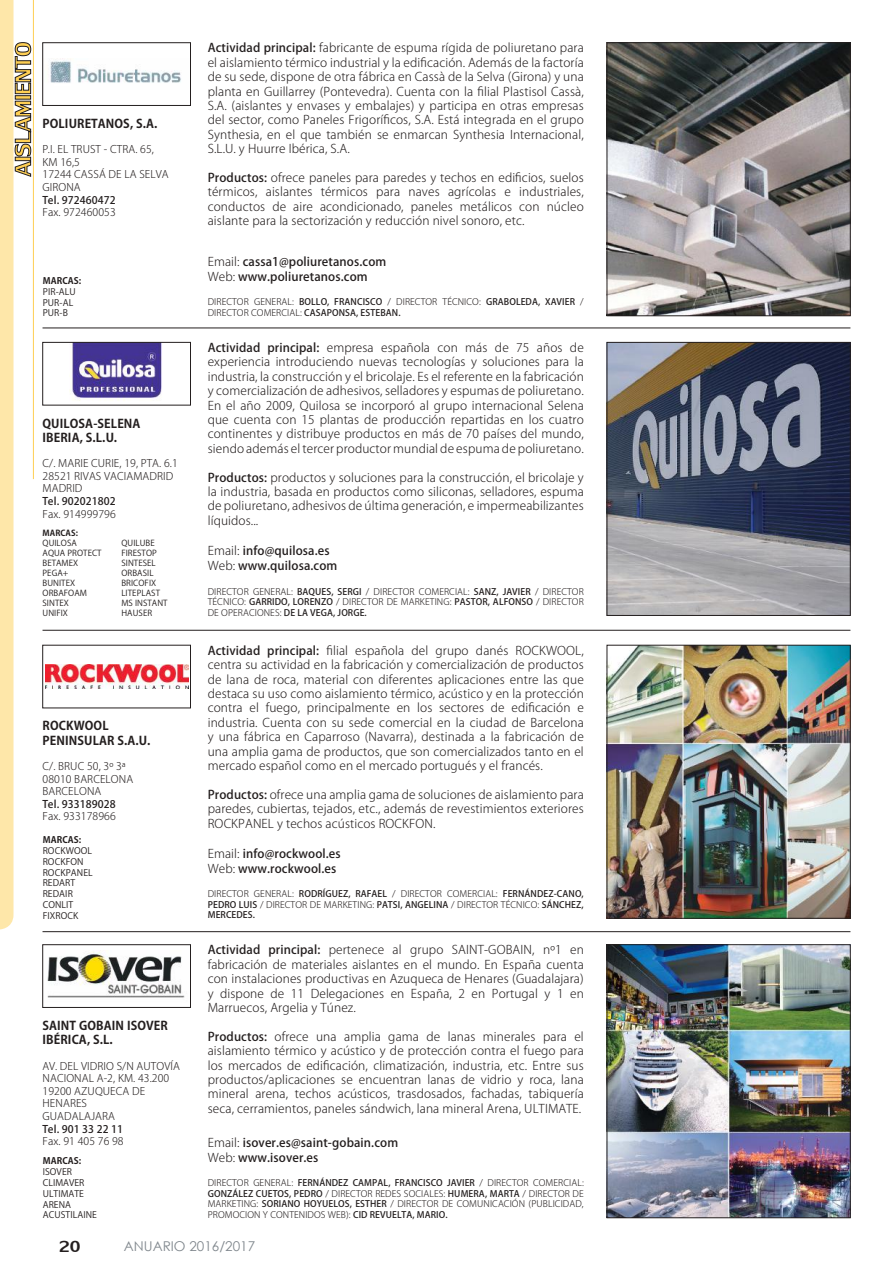
<style>
.page{position:relative;width:893px;height:1263px;background:#fff}
.page>*{position:absolute;margin:0;border:0;box-sizing:border-box;transform-origin:0 0}
.t1{font:24px "Lily UPC";color:#241f1f}
.t2{font:13.5px "Century Gothic";color:#80878d}
.t3{font:300 12px/14.4px "Koz Go Pro";letter-spacing:.01em;color:#241f1f;text-align:justify}
.t4{font:500 12px/14.4px "Koz Go Pro";letter-spacing:.01em;color:#241f1f}
.t5{font:700 12px/14.4px "Koz Go Pro";letter-spacing:.01em;color:#241f1f}
.t6{font:300 10.5px/12.6px "Koz Go Pro";letter-spacing:.01em;color:#241f1f}
.t7{font:500 10.5px "Koz Go Pro";letter-spacing:.01em;color:#241f1f}
.t8{font:300 9px/10.5px "Koz Go Pro";letter-spacing:.01em;color:#241f1f;text-align:justify}
.t9{font:9px/10.8px "Koz Go Pro";letter-spacing:.01em;color:#241f1f}
.t10{font:700 9px "Koz Go Pro";letter-spacing:.01em;color:#241f1f}
.t11{font:8.25px/9.9px "Koz Go Pro";letter-spacing:.01em;color:#241f1f}
.t12{font:700 8.25px "Koz Go Pro";letter-spacing:.01em;color:#241f1f}
.s1{font-weight:500}
.s2{font-weight:300}
</style>
<div class="page">
<hr style="left:43px;top:630px;width:807px;height:1px;background:#241f1f">
<hr style="left:43px;top:328px;width:807px;height:1px;background:#241f1f">
<img style="left:609px;top:45px;width:239px;height:269px">
<div style="left:607px;top:43px;width:243px;height:273px;border:1px solid #241f1f"></div>
<img style="left:50px;top:60px;width:131px;height:23px">
<div style="left:43px;top:43px;width:148px;height:63px;border:1px solid #241f1f"></div>
<img style="left:609px;top:344px;width:239px;height:270px">
<div style="left:607px;top:342px;width:243px;height:274px;border:1px solid #241f1f"></div>
<img style="left:72px;top:344px;width:90px;height:57px">
<div style="left:43px;top:342px;width:148px;height:63px;border:1px solid #241f1f"></div>
<svg style="left:0;top:0;width:31px;height:929px"></svg>
<hr style="left:33px;top:0;width:1px;height:479px;background:#fecf53">
<hr style="left:43px;top:931px;width:807px;height:1px;background:#241f1f">
<img style="left:609px;top:647px;width:239px;height:269px">
<div style="left:607px;top:645px;width:243px;height:273px;border:1px solid #241f1f"></div>
<img style="left:45px;top:665px;width:143px;height:23px">
<img style="left:609px;top:946px;width:239px;height:270px">
<div style="left:607px;top:944px;width:243px;height:274px;border:1px solid #241f1f"></div>
<img style="left:47px;top:950px;width:138px;height:48px">
<div style="left:43px;top:944px;width:148px;height:64px;border:1px solid #241f1f"></div>
<p class="t5" style="left:43px;top:117px;width:116px">POLIURETANOS, S.A.</p>
<p class="t6" style="left:43px;top:143px;width:128px">P.I. EL TRUST - CTRA. 65,<br>KM 16,5<br>17244 CASSÁ DE LA SELVA<br>GIRONA</p>
<p class="t7" style="left:43px;top:193px;width:75px">Tel. 972460472</p>
<p class="t6" style="left:43px;top:206px;width:75px">Fax. 972460053</p>
<p class="t10" style="left:43px;top:275px;width:40px">MARCAS:</p>
<p class="t9" style="left:43px;top:286px;width:35px">PIR-ALU<br>PUR-AL<br>PUR-B</p>
<p class="t5" style="left:43px;top:417px;width:100px">QUILOSA-SELENA<br>IBERIA, S.L.U.</p>
<p class="t6" style="left:43px;top:457px;width:137px">C/. MARIE CURIE, 19, PTA. 6.1<br>28521 RIVAS VACIAMADRID<br>MADRID</p>
<p class="t7" style="left:43px;top:494px;width:75px">Tel. 902021802</p>
<p class="t6" style="left:43px;top:507px;width:75px">Fax. 914999796</p>
<p class="t12" style="left:43px;top:528px;width:37px">MARCAS:</p>
<p class="t11" style="left:43px;top:539px;width:61px">QUILOSA<br>AQUA PROTECT<br>BETAMEX<br>PEGA+<br>BUNITEX<br>ORBAFOAM<br>SINTEX<br>UNIFIX</p>
<p class="t11" style="left:121px;top:539px;width:48px">QUILUBE<br>FIRESTOP<br>SINTESEL<br>ORBASIL<br>BRICOFIX<br>LITEPLAST<br>MS INSTANT<br>HAUSER</p>
<p class="t5" style="left:43px;top:719px;width:109px">ROCKWOOL<br>PENINSULAR S.A.U.</p>
<p class="t6" style="left:43px;top:760px;width:92px">C/. BRUC 50, 3º 3ª<br>08010 BARCELONA<br>BARCELONA</p>
<p class="t7" style="left:43px;top:797px;width:75px">Tel. 933189028</p>
<p class="t6" style="left:43px;top:810px;width:75px">Fax. 933178966</p>
<p class="t10" style="left:43px;top:834px;width:40px">MARCAS:</p>
<p class="t9" style="left:43px;top:845px;width:51px">ROCKWOOL<br>ROCKFON<br>ROCKPANEL<br>REDART<br>REDAIR<br>CONLIT<br>FIXROCK</p>
<p class="t3" style="left:208px;top:41px;width:378px"><span class="s1">Actividad principal:</span> fabricante de espuma rígida de poliuretano para el aislamiento térmico industrial y la edificación. Además de la factoría de su sede, dispone de otra fábrica en Cassà de la Selva (Girona) y una planta en Guillarrey (Pontevedra). Cuenta con la filial Plastisol Cassà, S.A. (aislantes y envases y embalajes) y participa en otras empresas del sector, como Paneles Frigoríficos, S.A. Está integrada en el grupo Synthesia, en el que también se enmarcan Synthesia Internacional, S.L.U. y Huurre Ibérica, S.A.</p>
<p class="t3" style="left:208px;top:170px;width:378px"><span class="s1">Productos:</span> ofrece paneles para paredes y techos en edificios, suelos térmicos, aislantes térmicos para naves agrícolas e industriales, conductos de aire acondicionado, paneles metálicos con núcleo aislante para la sectorización y reducción nivel sonoro, etc.</p>
<p class="t4" style="left:208px;top:255px;width:180px"><span class="s2">Email:</span> cassa1@poliuretanos.com<br><span class="s2">Web:</span> www.poliuretanos.com</p>
<p class="t8" style="left:208px;top:297px;width:378px">DIRECTOR GENERAL: <span class="s1">BOLLO, FRANCISCO</span> / DIRECTOR TÉCNICO: <span class="s1">GRABOLEDA, XAVIER</span> /<br>DIRECTOR COMERCIAL: <span class="s1">CASAPONSA, ESTEBAN.</span></p>
<p class="t3" style="left:208px;top:340px;width:378px"><span class="s1">Actividad principal:</span> empresa española con más de 75 años de experiencia introduciendo nuevas tecnologías y soluciones para la industria, la construcción y el bricolaje. Es el referente en la fabricación y comercialización de adhesivos, selladores y espumas de poliuretano.<br>En el año 2009, Quilosa se incorporó al grupo internacional Selena que cuenta con 15 plantas de producción repartidas en los cuatro continentes y distribuye productos en más de 70 países del mundo, siendo además el tercer productor mundial de espuma de poliuretano.</p>
<p class="t3" style="left:208px;top:470px;width:378px"><span class="s1">Productos:</span> productos y soluciones para la construcción, el bricolaje y la industria, basada en productos como siliconas, selladores, espuma de poliuretano, adhesivos de última generación, e impermeabilizantes líquidos...</p>
<p class="t4" style="left:208px;top:544px;width:131px"><span class="s2">Email:</span> info@quilosa.es<br><span class="s2">Web:</span> www.quilosa.com</p>
<p class="t8" style="left:208px;top:586px;width:378px">DIRECTOR GENERAL: <span class="s1">BAQUES, SERGI</span> / DIRECTOR COMERCIAL: <span class="s1">SANZ, JAVIER</span> / DIRECTOR TÉCNICO: <span class="s1">GARRIDO, LORENZO</span> / DIRECTOR DE MARKETING: <span class="s1">PASTOR, ALFONSO</span> / DIRECTOR DE OPERACIONES: <span class="s1">DE LA VEGA, JORGE.</span></p>
<p class="t3" style="left:208px;top:643px;width:378px"><span class="s1">Actividad principal:</span> filial española del grupo danés ROCKWOOL, centra su actividad en la fabricación y comercialización de productos de lana de roca, material con diferentes aplicaciones entre las que destaca su uso como aislamiento térmico, acústico y en la protección contra el fuego, principalmente en los sectores de edificación e industria. Cuenta con su sede comercial en la ciudad de Barcelona y una fábrica en Caparroso (Navarra), destinada a la fabricación de una amplia gama de productos, que son comercializados tanto en el mercado español como en el mercado portugués y el francés.</p>
<p class="t3" style="left:208px;top:787px;width:378px"><span class="s1">Productos:</span> ofrece una amplia gama de soluciones de aislamiento para paredes, cubiertas, tejados, etc., además de revestimientos exteriores ROCKPANEL y techos acústicos ROCKFON.</p>
<p class="t4" style="left:208px;top:847px;width:135px"><span class="s2">Email:</span> info@rockwool.es<br><span class="s2">Web:</span> www.rockwool.es</p>
<p class="t8" style="left:208px;top:889px;width:378px">DIRECTOR GENERAL: <span class="s1">RODRÍGUEZ, RAFAEL</span> / DIRECTOR COMERCIAL: <span class="s1">FERNÁNDEZ-CANO, PEDRO LUIS</span> / DIRECTOR DE MARKETING: <span class="s1">PATSI, ANGELINA</span> / DIRECTOR TÉCNICO: <span class="s1">SÁNCHEZ, MERCEDES.</span></p>
<p class="t3" style="left:208px;top:943px;width:378px"><span class="s1">Actividad principal:</span> pertenece al grupo SAINT-GOBAIN, nº1 en fabricación de materiales aislantes en el mundo. En España cuenta con instalaciones productivas en Azuqueca de Henares (Guadalajara) y dispone de 11 Delegaciones en España, 2 en Portugal y 1 en Marruecos, Argelia y Túnez.</p>
<p class="t3" style="left:208px;top:1029px;width:378px"><span class="s1">Productos:</span> ofrece una amplia gama de lanas minerales para el aislamiento térmico y acústico y de protección contra el fuego para los mercados de edificación, climatización, industria, etc. Entre sus productos/aplicaciones se encuentran lanas de vidrio y roca, lana mineral arena, techos acústicos, trasdosados, fachadas, tabiquería seca, cerramientos, paneles sándwich, lana mineral Arena, ULTIMATE.</p>
<p class="t5" style="left:43px;top:1019px;width:127px">SAINT GOBAIN ISOVER<br>IBÉRICA, S.L.</p>
<p class="t6" style="left:43px;top:1059px;width:139px">AV. DEL VIDRIO S/N AUTOVÍA<br>NACIONAL A-2, KM. 43.200<br>19200 AZUQUECA DE<br>HENARES<br>GUADALAJARA</p>
<p class="t7" style="left:43px;top:1122px;width:82px">Tel. 901 33 22 11</p>
<p class="t6" style="left:43px;top:1135px;width:83px">Fax. 91 405 76 98</p>
<p class="t4" style="left:208px;top:1136px;width:192px"><span class="s2">Email:</span> isover.es@saint-gobain.com<br><span class="s2">Web:</span> www.isover.es</p>
<p class="t8" style="left:208px;top:1178px;width:378px">DIRECTOR GENERAL: <span class="s1">FERNÁNDEZ CAMPAL, FRANCISCO JAVIER</span> / DIRECTOR COMERCIAL:<br><span class="s1">GONZÁLEZ CUETOS, PEDRO</span> / DIRECTOR REDES SOCIALES: <span class="s1">HUMERA, MARTA</span> / DIRECTOR DE MARKETING: <span class="s1">SORIANO HOYUELOS, ESTHER</span> / DIRECTOR DE COMUNICACIÓN (PUBLICIDAD, PROMOCION Y CONTENIDOS WEB): <span class="s1">CID REVUELTA, MARIO.</span></p>
<p class="t10" style="left:43px;top:1155px;width:40px">MARCAS:</p>
<p class="t9" style="left:43px;top:1167px;width:56px">ISOVER<br>CLIMAVER<br>ULTIMATE<br>ARENA<br>ACUSTILAINE</p>
<h1 class="t1" style="left:59px;top:1232px;width:23px">20</h1>
<p class="t2" style="left:124px;top:1236px;width:133px">ANUARIO 2016/2017</p>
</div>
